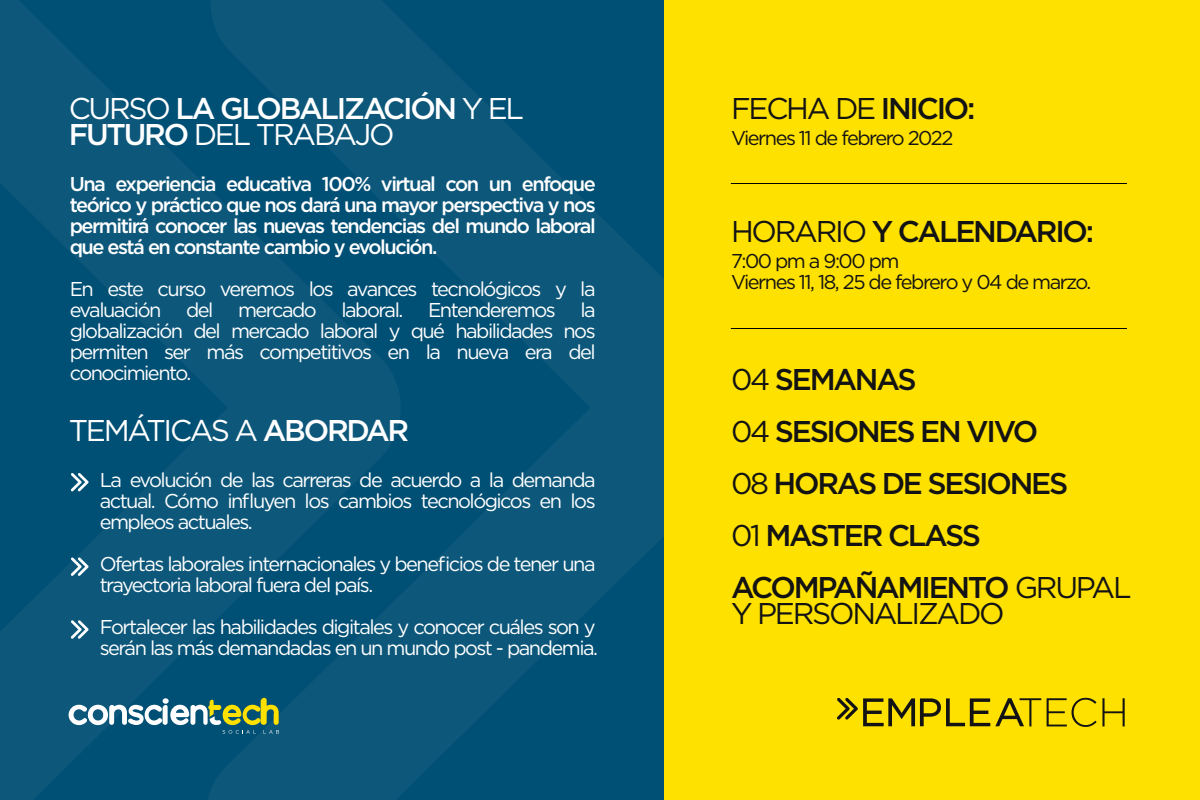
<style>
.page{position:relative;width:1200px;height:800px;background:#fff}
.page>*{position:absolute;margin:0;border:0;box-sizing:border-box;transform-origin:0 0}
.t1{font:500 30px/52px "Gotham";letter-spacing:-.075em;color:#131313}
.t2{font:500 30px/26px "Gotham";letter-spacing:-.075em;color:#fff}
.t3{font:30px "Gotham";letter-spacing:-.075em;color:#131313}
.t4{font:30px "Gotham";letter-spacing:-.075em;color:#fff}
.t5{font:20px/21px "Gotham";letter-spacing:-.075em;color:#fff;text-align:justify}
.t6{font:500 20px/21px "Gotham";letter-spacing:-.075em;color:#fff;text-align:justify}
.t7{font:20px/21px "Gotham";letter-spacing:-.075em;color:#131313}
.s1{font-weight:400}
.s2{font-weight:500}
</style>
<div class="page">
<div style="left:663px;top:0;width:537px;height:800px;background:#ffe100"></div>
<svg style="left:837px;top:698px;width:259px;height:29px"></svg>
<svg style="left:1102px;top:698px;width:22px;height:28px"></svg>
<hr style="left:731px;top:328px;width:396px;height:1px;background:#000">
<hr style="left:731px;top:183px;width:396px;height:1px;background:#000">
<div style="left:0;top:0;width:198px;height:800px;background:#055276"></div>
<svg style="left:198px;top:0;width:466px;height:800px;background:#065377"></svg>
<svg style="left:71px;top:473px;width:18px;height:19px"></svg>
<svg style="left:71px;top:557px;width:18px;height:19px"></svg>
<svg style="left:71px;top:620px;width:18px;height:19px"></svg>
<svg style="left:69px;top:698px;width:210px;height:36px"></svg>
<h1 class="t2" style="left:69px;top:95px;width:457px"><span class="s1">CURSO</span> LA GLOBALIZACIÓN <span class="s1">Y EL<br></span>FUTURO <span class="s1">DEL TRABAJO</span></h1>
<p class="t6" style="left:70px;top:174px;width:527px">Una experiencia educativa 100% virtual con un enfoque teórico y práctico que nos dará una mayor perspectiva y nos permitirá conocer las nuevas tendencias del mundo laboral que está en constante cambio y evolución.</p>
<p class="t5" style="left:70px;top:278px;width:527px">En este curso veremos los avances tecnológicos y la evaluación del mercado laboral. Entenderemos la globalización del mercado laboral y qué habilidades nos permiten ser más competitivos en la nueva era del conocimiento.</p>
<h1 class="t4" style="left:69px;top:412px;width:342px">TEMÁTICAS A <span class="s2">ABORDAR</span></h1>
<p class="t5" style="left:100px;top:469px;width:497px">La evolución de las carreras de acuerdo a la demanda actual. Cómo influyen los cambios tecnológicos en los empleos actuales.</p>
<p class="t5" style="left:100px;top:553px;width:497px">Ofertas laborales internacionales y beneficios de tener una trayectoria laboral fuera del país.</p>
<p class="t5" style="left:100px;top:616px;width:500px">Fortalecer las habilidades digitales y conocer cuáles son y serán las más demandadas en un mundo post - pandemia.</p>
<h1 class="t3" style="left:731px;top:90px;width:246px">FECHA DE <span class="s2">INICIO:</span></h1>
<p class="t7" style="left:731px;top:127px;width:224px">Viernes 11 de febrero 2022</p>
<h1 class="t1" style="left:731px;top:205px;width:365px"><span class="s1">HORARIO</span> Y CALENDARIO:</h1>
<p class="t7" style="left:731px;top:250px;width:362px">7:00 pm a 9:00 pm<br>Viernes 11, 18, 25 de febrero y 04 de marzo.</p>
<h1 class="t1" style="left:731px;top:353px;width:402px"><span class="s1">04</span> SEMANAS<br><span class="s1">04</span> SESIONES EN VIVO<br><span class="s1">08</span> HORAS DE SESIONES<br><span class="s1">01</span> MASTER CLASS<br>ACOMPAÑAMIENTO <span class="s1">GRUPAL</span></h1>
<h1 class="t3" style="left:731px;top:594px;width:275px">Y PERSONALIZADO</h1>
</div>
